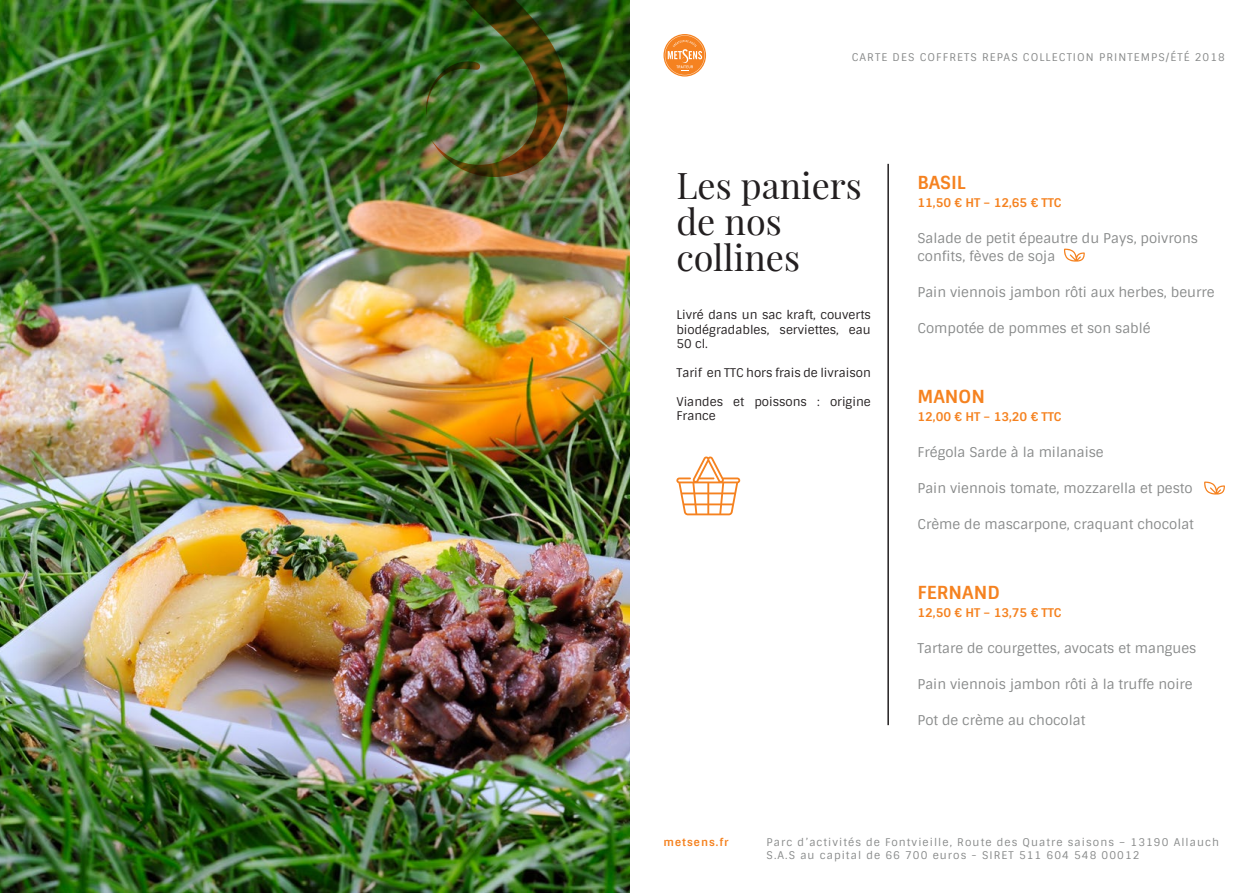
<style>
.page{position:relative;width:1259px;height:893px;background:#fff}
.page>*{position:absolute;margin:0;border:0;box-sizing:border-box;transform-origin:0 0}
.t1{font:36px/36px "Playfair Display";color:#231f20}
.t2{font:700 18px "Sintony";color:#f58220}
.t3{font:13.5px/18px "Sintony";color:#888a8a}
.t4{font:12px/14.4px "Sintony";color:#231f20;text-align:justify}
.t5{font:700 12px "Sintony";color:#f58220}
.t6{font:10.65px/12.8px "Sintony";letter-spacing:.1em;color:#888a8a}
.t7{font:700 10.65px "Sintony";letter-spacing:.1em;color:#f58220}
</style>
<div class="page">
<svg style="left:663px;top:34px;width:43px;height:43px"></svg>
<svg style="left:665px;top:35px;width:40px;height:40px"></svg>
<img style="left:0;top:0;width:629px;height:893px">
<svg style="left:1064px;top:249px;width:21px;height:13px"></svg>
<svg style="left:1204px;top:481px;width:21px;height:14px"></svg>
<hr style="left:887px;top:164px;width:2px;height:561px;background:#231f20">
<svg style="left:676px;top:456px;width:64px;height:59px"></svg>
<img style="left:424px;top:0;width:156px;height:177px">
<p class="t6" style="left:851px;top:51px;width:375px">CARTE DES COFFRETS REPAS COLLECTION PRINTEMPS/ÉTÉ 2018</p>
<h1 class="t1" style="left:676px;top:167px;width:187px">Les paniers de nos collines</h1>
<h2 class="t2" style="left:917px;top:171px;width:50px">BASIL</h2>
<p class="t5" style="left:917px;top:195px;width:145px">11,50 € HT – 12,65 € TTC</p>
<p class="t3" style="left:917px;top:229px;width:282px">Salade de petit épeautre du Pays, poivrons confits, fèves de soja</p>
<p class="t3" style="left:917px;top:283px;width:299px">Pain viennois jambon rôti aux herbes, beurre</p>
<p class="t3" style="left:917px;top:319px;width:235px">Compotée de pommes et son sablé</p>
<p class="t4" style="left:676px;top:308px;width:196px">Livré dans un sac kraft, couverts biodégradables, serviettes, eau 50 cl.</p>
<p class="t4" style="left:676px;top:365px;width:196px">Tarif en TTC hors frais de livraison</p>
<p class="t4" style="left:676px;top:394px;width:196px">Viandes et poissons : origine<br>France</p>
<h2 class="t2" style="left:917px;top:385px;width:69px">MANON</h2>
<p class="t5" style="left:917px;top:409px;width:145px">12,00 € HT – 13,20 € TTC</p>
<p class="t3" style="left:917px;top:443px;width:188px">Frégola Sarde à la milanaise</p>
<p class="t3" style="left:917px;top:479px;width:277px">Pain viennois tomate, mozzarella et pesto</p>
<p class="t3" style="left:917px;top:515px;width:278px">Crème de mascarpone, craquant chocolat</p>
<h2 class="t2" style="left:917px;top:581px;width:84px">FERNAND</h2>
<p class="t5" style="left:917px;top:605px;width:145px">12,50 € HT – 13,75 € TTC</p>
<p class="t3" style="left:917px;top:639px;width:280px">Tartare de courgettes, avocats et mangues</p>
<p class="t3" style="left:917px;top:675px;width:277px">Pain viennois jambon rôti à la truffe noire</p>
<p class="t3" style="left:917px;top:711px;width:169px">Pot de crème au chocolat</p>
<p class="t7" style="left:663px;top:836px;width:67px">metsens.fr</p>
<p class="t6" style="left:766px;top:836px;width:454px">Parc d’activités de Fontvieille, Route des Quatre saisons – 13190 Allauch<br>S.A.S au capital de 66 700 euros - SIRET 511 604 548 00012</p>
</div>
